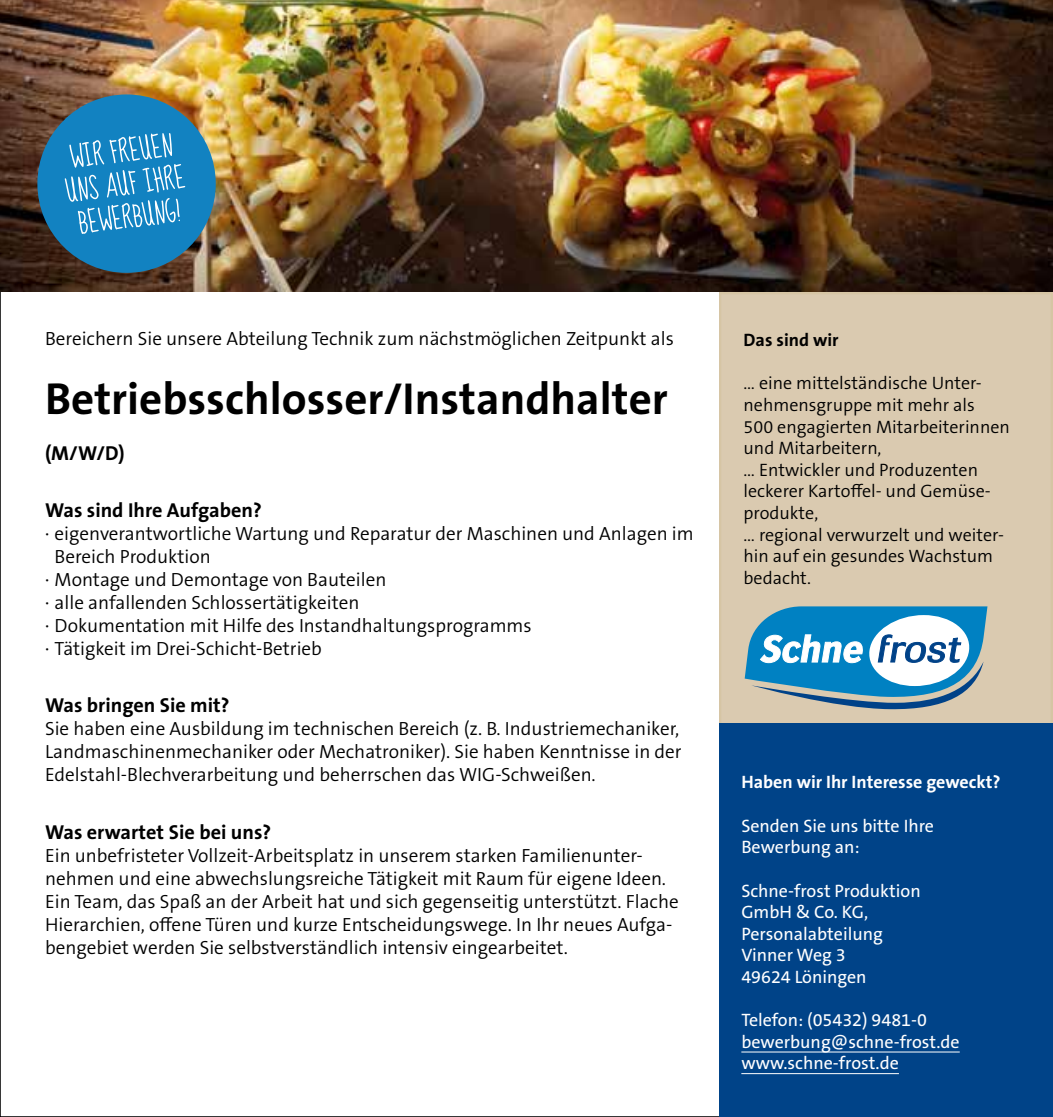
<style>
.page{position:relative;width:1053px;height:1117px;background:#fff}
.page>*{position:absolute;margin:0;border:0;box-sizing:border-box;transform-origin:0 0}
.t1{font:700 45px "The Sans";color:#000}
.t2{font:700 20.25px "The Sans";color:#000}
.t3{font:300 19.12px/22.9px "The Sans B W4";color:#000}
.t4{font:300 18px/21.6px "The Sans B W4";color:#000}
.t5{font:18px/21.6px "The Sans B W5 Plain";color:#fff}
.t6{font:700 18px "The Sans";color:#fff}
.t7{font:700 18px "The Sans";color:#000}
</style>
<div class="page">
<div style="left:720px;top:293px;width:331px;height:452px;background:#dacab0"></div>
<svg style="left:744px;top:606px;width:243px;height:103px"></svg>
<div style="left:719px;top:292px;width:333px;height:454px;border:2px solid #d6c5a4"></div>
<div style="left:719px;top:723px;width:333px;height:393px;background:#004388"></div>
<hr style="left:741px;top:1051px;width:218px;height:1px;background:#fff">
<hr style="left:741px;top:1072px;width:157px;height:1px;background:#fff">
<img style="left:0;top:0;width:1052px;height:292px">
<div style="left:37px;top:94px;width:179px;height:179px;background:#1282c1;border-radius:50%"></div>
<svg style="left:65px;top:133px;width:120px;height:101px"></svg>
<p class="t3" style="left:45px;top:327px;width:630px">Bereichern Sie unsere Abteilung Technik zum nächstmöglichen Zeitpunkt als</p>
<h1 class="t1" style="left:45px;top:369px;width:624px">Betriebsschlosser/Instandhalter</h1>
<p class="t2" style="left:45px;top:439px;width:81px">(M/W/D)</p>
<p class="t2" style="left:45px;top:497px;width:218px">Was sind Ihre Aufgaben?</p>
<p class="t3" style="left:45px;top:522px;width:650px">· eigenverantwortliche Wartung und Reparatur der Maschinen und Anlagen im</p>
<p class="t3" style="left:55px;top:545px;width:158px">Bereich Produktion</p>
<p class="t3" style="left:45px;top:568px;width:343px">· Montage und Demontage von Bauteilen</p>
<p class="t3" style="left:45px;top:591px;width:316px">· alle anfallenden Schlossertätigkeiten</p>
<p class="t3" style="left:45px;top:614px;width:488px">· Dokumentation mit Hilfe des Instandhaltungsprogramms</p>
<p class="t3" style="left:45px;top:637px;width:278px">· Tätigkeit im Drei-Schicht-Betrieb</p>
<p class="t2" style="left:45px;top:692px;width:186px">Was bringen Sie mit?</p>
<p class="t3" style="left:45px;top:717px;width:638px">Sie haben eine Ausbildung im technischen Bereich (z. B. Industriemechaniker,<br>Landmaschinenmechaniker oder Mechatroniker). Sie haben Kenntnisse in der<br>Edelstahl-Blechverarbeitung und beherrschen das WIG-Schweißen.</p>
<p class="t2" style="left:45px;top:818px;width:227px">Was erwartet Sie bei uns?</p>
<p class="t3" style="left:45px;top:843px;width:635px">Ein unbefristeter Vollzeit-Arbeitsplatz in unserem starken Familienunter&shy;nehmen und eine abwechslungsreiche Tätigkeit mit Raum für eigene Ideen.<br>Ein Team, das Spaß an der Arbeit hat und sich gegenseitig unterstützt. Flache Hierarchien, offene Türen und kurze Entscheidungswege. In Ihr neues Aufga&shy;bengebiet werden Sie selbstverständlich intensiv eingearbeitet.</p>
<p class="t7" style="left:743px;top:328px;width:96px">Das sind wir</p>
<p class="t4" style="left:743px;top:372px;width:268px">… eine mittelständische Unter&shy;nehmensgruppe mit mehr als<br>500 engagierten Mitarbeiterinnen und Mitarbeitern,<br>… Entwickler und Produzenten leckerer Kartoffel- und Gemüse&shy;produkte,<br>… regional verwurzelt und weiter&shy;hin auf ein gesundes Wachstum bedacht.</p>
<p class="t6" style="left:741px;top:770px;width:260px">Haben wir Ihr Interesse geweckt?</p>
<p class="t5" style="left:741px;top:814px;width:194px">Senden Sie uns bitte Ihre<br>Bewerbung an:</p>
<p class="t5" style="left:741px;top:879px;width:181px">Schne-frost Produktion<br>GmbH &amp; Co. KG,<br>Personalabteilung<br>Vinner Weg 3<br>49624 Löningen</p>
<p class="t5" style="left:741px;top:1009px;width:220px">Telefon: (05432) 9481-0 bewerbung@schne-frost.de www.schne-frost.de</p>
</div>
